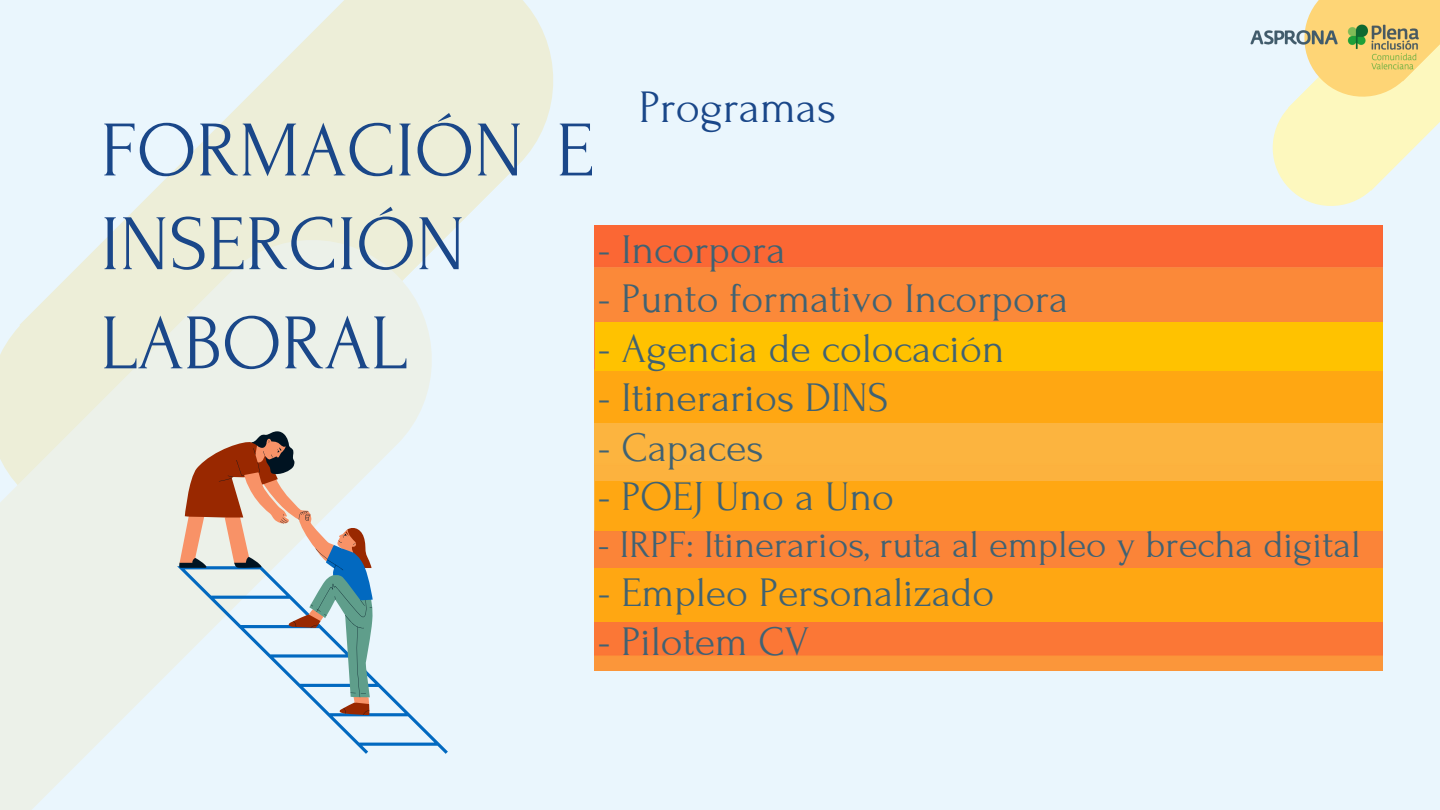
<style>
.page{position:relative;width:1440px;height:810px;background:#eaf6fd}
.page>*{position:absolute;margin:0;border:0;box-sizing:border-box;transform-origin:0 0}
.t1{font:78.6px/93.8px "Forum";color:#1a4789}
.t2{font:46.5px "Forum";color:#1a4789}
.t3{font:42px "Forum";color:#406273}
.t4{font:39px "Forum";color:#406273}
</style>
<div class="page">
<svg style="left:117px;top:0;width:436px;height:239px;fill:#edeed8"></svg>
<svg style="left:0;top:228px;width:444px;height:582px;fill:#ecf1e9"></svg>
<svg style="left:1272px;top:0;width:168px;height:206px"></svg>
<svg style="left:177px;top:566px;width:271px;height:188px"></svg>
<svg style="left:178px;top:430px;width:195px;height:285px"></svg>
<img style="left:1250px;top:20px;width:190px;height:55px">
<img style="left:595px;top:225px;width:788px;height:446px">
<div style="left:596px;top:482px;width:793px;height:48px;background:#ffa712"></div>
<div style="left:595px;top:369px;width:789px;height:53px;background:#ffa712"></div>
<div style="left:596px;top:322px;width:793px;height:49px;background:#ffc200"></div>
<div style="left:595px;top:568px;width:789px;height:54px;background:#ffa712"></div>
<div style="left:1383px;top:225px;width:28px;height:446px;background:#eaf6fd"></div>
<p class="t2" style="left:639px;top:82px;width:199px">Programas</p>
<p class="t1" style="left:101px;top:105px;width:495px">FORMACIÓN E<br>INSERCIÓN</p>
<p class="t3" style="left:598px;top:227px;width:189px">- Incorpora</p>
<p class="t3" style="left:598px;top:276px;width:472px">- Punto formativo Incorpora</p>
<p class="t3" style="left:598px;top:326px;width:408px">- Agencia de colocación</p>
<p class="t3" style="left:598px;top:375px;width:292px">- Itinerarios DINS</p>
<p class="t3" style="left:598px;top:425px;width:167px">- Capaces</p>
<p class="t3" style="left:598px;top:474px;width:297px">- POEJ Uno a Uno</p>
<p class="t4" style="left:598px;top:524px;width:764px">- IRPF: Itinerarios, ruta al empleo y brecha digital</p>
<p class="t3" style="left:598px;top:570px;width:398px">- Empleo Personalizado</p>
<p class="t3" style="left:598px;top:619px;width:213px">- Pilotem CV</p>
<p class="t1" style="left:101px;top:298px;width:308px">LABORAL</p>
</div>
